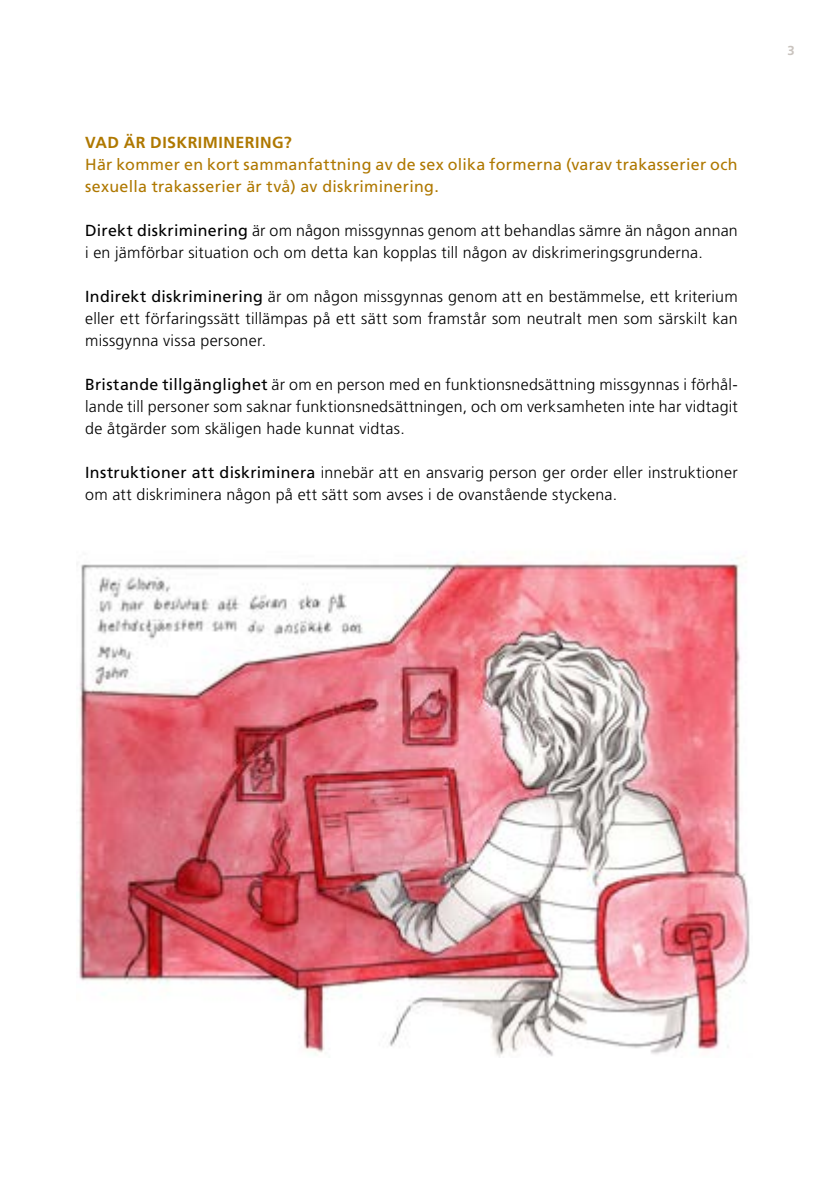
<style>
.page{position:relative;width:840px;height:1191px;background:#fff}
.page>*{position:absolute;margin:0;border:0;box-sizing:border-box;transform-origin:0 0}
.t1{font:300 16px/22px "Frutiger LT Std";letter-spacing:.015em;color:#000}
.t2{font:16px/22px "Frutiger LT Std";letter-spacing:.02em;color:#af7800}
.t3{font:700 16px "Frutiger LT Std";letter-spacing:.03em;color:#af7800}
.t4{font:700 13px "Frutiger LT Std";color:#c9c3be}
.s1{font-weight:400}
</style>
<div class="page">
<img style="left:79px;top:557px;width:671px;height:500px">
<p class="t3" style="left:85px;top:133px;width:208px">VAD ÄR DISKRIMINERING?</p>
<p class="t2" style="left:85px;top:154px;width:653px">Här kommer en kort sammanfattning av de sex olika formerna (varav trakasserier och sexuella trakasserier är två) av diskriminering.</p>
<p class="t1" style="left:85px;top:220px;width:654px"><span class="s1">Direkt diskriminering</span> är om någon missgynnas genom att behandlas sämre än någon annan i en jämförbar situation och om detta kan kopplas till någon av diskrimeringsgrunderna.</p>
<p class="t1" style="left:85px;top:286px;width:653px;text-align:justify"><span class="s1">Indirekt diskriminering</span> är om någon missgynnas genom att en bestämmelse, ett kriterium eller ett förfaringssätt tillämpas på ett sätt som framstår som neutralt men som särskilt kan missgynna vissa personer.</p>
<p class="t1" style="left:85px;top:374px;width:654px;text-align:justify"><span class="s1">Bristande tillgänglighet</span> är om en person med en funktionsnedsättning missgynnas i förhål&shy;lande till personer som saknar funktionsnedsättningen, och om verksamheten inte har vidtagit de åtgärder som skäligen hade kunnat vidtas.</p>
<p class="t1" style="left:85px;top:462px;width:653px"><span class="s1">Instruktioner att diskriminera</span> innebär att en ansvarig person ger order eller instruktioner om att diskriminera någon på ett sätt som avses i de ovanstående styckena.</p>
<p class="t4" style="left:786px;top:43px;width:9px">3</p>
</div>
